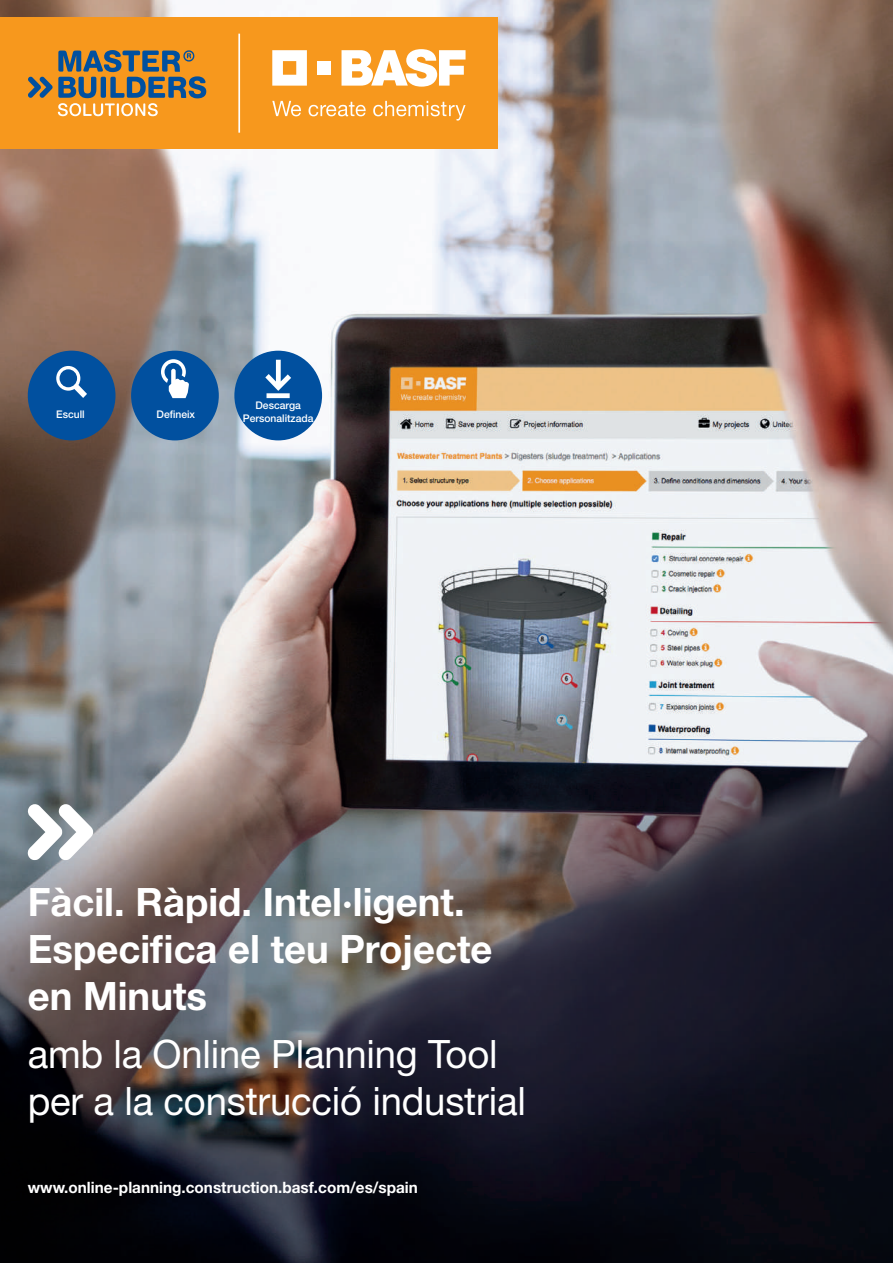
<style>
.page{position:relative;width:893px;height:1263px;background:#fff}
.page>*{position:absolute;margin:0;border:0;box-sizing:border-box;transform-origin:0 0}
.t1{font:700 39.15px/47px "Helvetica Neue LT Std";color:#fff}
.t2{font:39.15px/47px "Helvetica Neue LT Std";letter-spacing:-.005em;color:#fff}
.t3{font:700 15.6px "Helvetica Neue LT Std";color:#fff}
.t4{font:500 10.5px "Helvetica Neue LT Std";color:#fff}
</style>
<div class="page">
<img style="left:0;top:0;width:893px;height:1263px">
<div style="left:0;top:17px;width:498px;height:132px;background:#f7981d"></div>
<svg style="left:272px;top:50px;width:35px;height:36px"></svg>
<div style="left:318px;top:61px;width:13px;height:14px;background:#fff"></div>
<svg style="left:341px;top:49px;width:125px;height:38px"></svg>
<svg style="left:272px;top:101px;width:29px;height:15px"></svg>
<svg style="left:309px;top:102px;width:57px;height:14px"></svg>
<svg style="left:373px;top:101px;width:93px;height:20px"></svg>
<svg style="left:28px;top:50px;width:178px;height:66px"></svg>
<hr style="left:238px;top:34px;width:2px;height:99px;background:#fff">
<div style="left:28px;top:351px;width:87px;height:89px;background:#01509f;border-radius:50%"></div>
<svg style="left:56px;top:366px;width:31px;height:32px"></svg>
<div style="left:234px;top:351px;width:88px;height:89px;background:#01509f;border-radius:50%"></div>
<svg style="left:265px;top:360px;width:26px;height:38px"></svg>
<div style="left:131px;top:351px;width:88px;height:89px;background:#01509f;border-radius:50%"></div>
<svg style="left:161px;top:359px;width:28px;height:39px"></svg>
<svg style="left:28px;top:804px;width:65px;height:56px"></svg>
<svg style="left:43px;top:1251px;width:11px;height:12px"></svg>
<p class="t4" style="left:56px;top:408px;width:30px">Escull</p>
<p class="t4" style="left:255px;top:399px;width:47px">Descarga</p>
<p class="t4" style="left:157px;top:408px;width:40px">Defineix</p>
<p class="t4" style="left:243px;top:412px;width:72px">Personalitzada</p>
<p class="t1" style="left:28px;top:878px;width:466px">Fàcil. Ràpid. Intel·ligent.<br>Especifica el teu Projecte en Minuts</p>
<p class="t2" style="left:28px;top:1030px;width:500px">amb la Online Planning Tool per a la construcció industrial</p>
<p class="t3" style="left:28px;top:1177px;width:392px">www.online-planning.construction.basf.com/es/spain</p>
</div>
